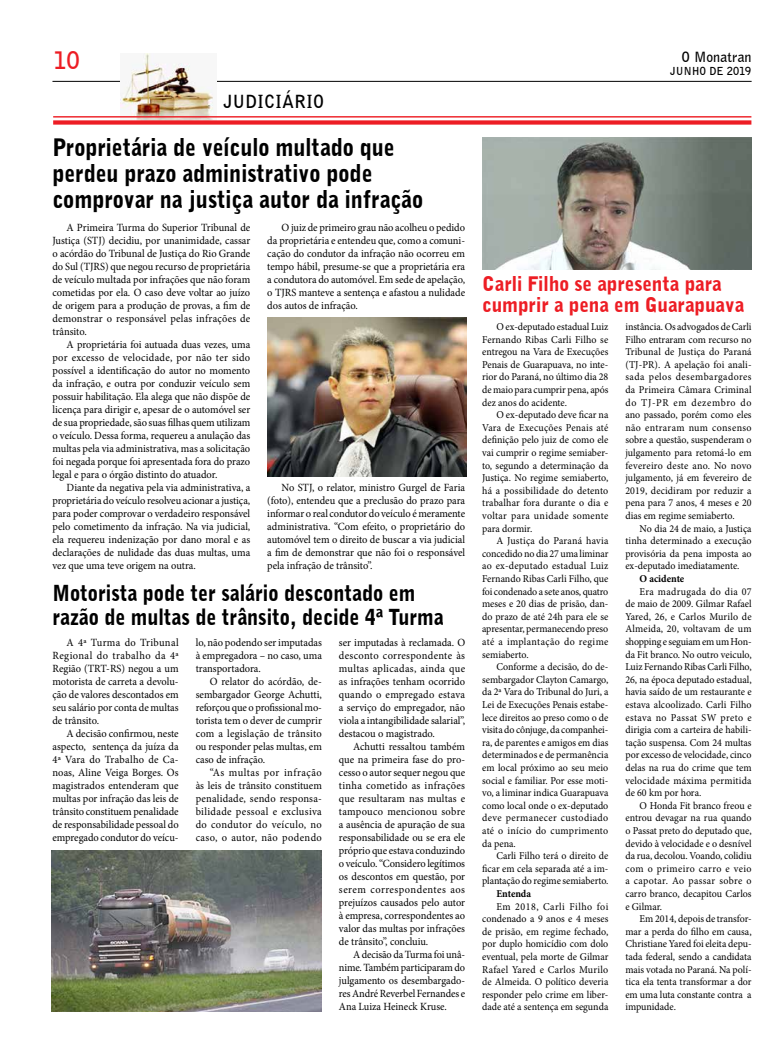
<style>
.page{position:relative;width:780px;height:1063px;background:#fff}
.page>*{position:absolute;margin:0;border:0;box-sizing:border-box;transform-origin:0 0}
.t1{font:900 24px/26px "Bell Gothic BT";color:#000;scale:.9 1}
.t2{font:700 24px "Bell Gothic BT";color:#ed1d24}
.t3{font:900 22px/24px "Bell Gothic BT";color:#000;scale:.9 1}
.t4{font:900 20px/21px "Bell Gothic BT";color:#ed1d24;scale:.95 1}
.t5{font:700 18px "Bell Gothic BT";color:#000}
.t6{font:700 14px "Bell Gothic BT";color:#000}
.t7{font:11px/13px "Minion Pro";color:#000;text-align:justify;scale:.95 1}
.t8{font:11px/13px "Minion Pro";color:#000;text-align:justify;scale:.94 1}
.t9{font:700 11px "Bell Gothic BT";color:#000}
.t10{font:10.5px/12.6px "Minion Pro";color:#000;text-align:justify;scale:.95 1}
.t11{font:700 10.5px "Minion Pro";letter-spacing:-.005em;color:#000;scale:.95 1}
</style>
<div class="page">
<hr style="left:52px;top:81px;width:699px;height:1px;background:#000">
<img style="left:120px;top:54px;width:97px;height:66px">
<hr style="left:53px;top:116px;width:698px;height:2px;background:#ed1d24">
<div style="left:53px;top:120px;width:698px;height:5px;background:#ed1d24"></div>
<img style="left:482px;top:137px;width:269px;height:133px">
<img style="left:267px;top:317px;width:199px;height:160px">
<img style="left:52px;top:850px;width:270px;height:162px">
<h1 class="t2" style="left:53px;top:45px;width:28px">10</h1>
<p class="t6" style="left:681px;top:47px;width:71px">O Monatran</p>
<p class="t9" style="left:670px;top:64px;width:83px">JUNHO DE 2019</p>
<h3 class="t5" style="left:223px;top:89px;width:102px">JUDICIÁRIO</h3>
<h1 class="t1" style="left:52px;top:134px;width:413px">Proprietária de veículo multado que perdeu prazo administrativo pode comprovar na justiça autor da infração</h1>
<p class="t7" style="left:52px;top:221px;width:210px;text-indent:14px">A Primeira Turma do Superior Tribunal de Justiça (STJ) decidiu, por unanimidade, cassar o acórdão do Tribunal de Justiça do Rio Grande do Sul (TJRS) que negou recurso de proprietária de veículo multada por infrações que não foram cometidas por ela. O caso deve voltar ao juízo de origem para a produção de provas, a fim de demonstrar o responsável pelas infrações de trânsito.</p>
<p class="t7" style="left:52px;top:338px;width:210px;text-indent:14px">A proprietária foi autuada duas vezes, uma por excesso de velocidade, por não ter sido possível a identificação do autor no momento da infração, e outra por conduzir veículo sem possuir habilitação. Ela alega que não dispõe de licença para dirigir e, apesar de o automóvel ser de sua propriedade, são suas filhas quem utilizam o veículo. Dessa forma, requereu a anulação das multas pela via administrativa, mas a solicitação foi negada porque foi apresentada fora do prazo legal e para o órgão distinto do atuador.</p>
<p class="t7" style="left:52px;top:481px;width:210px;text-indent:14px">Diante da negativa pela via administrativa, a proprietária do veículo resolveu acionar a justiça, para poder comprovar o verdadeiro responsável pelo cometimento da infração. Na via judicial, ela requereu indenização por dano moral e as declarações de nulidade das duas multas, uma vez que uma teve origem na outra.</p>
<p class="t7" style="left:267px;top:221px;width:210px;text-indent:14px">O juiz de primeiro grau não acolheu o pedido da proprietária e entendeu que, como a comuni&shy;cação do condutor da infração não ocorreu em tempo hábil, presume-se que a proprietária era a condutora do automóvel. Em sede de apelação, o TJRS manteve a sentença e afastou a nulidade dos autos de infração.</p>
<p class="t7" style="left:267px;top:481px;width:210px;text-indent:14px">No STJ, o relator, ministro Gurgel de Faria (foto), entendeu que a preclusão do prazo para informar o real condutor do veículo é meramente administrativa. “Com efeito, o proprietário do automóvel tem o direito de buscar a via judicial a fim de demonstrar que não foi o responsável pela infração de trânsito”.</p>
<h2 class="t3" style="left:52px;top:581px;width:436px">Motorista pode ter salário descontado em razão de multas de trânsito, decide 4ª Turma</h2>
<p class="t7" style="left:52px;top:636px;width:134px;text-indent:14px">A 4ª Turma do Tribunal Regional do trabalho da 4ª Região (TRT-RS) negou a um motorista de carreta a devolu&shy;ção de valores descontados em seu salário por conta de multas de trânsito.</p>
<p class="t7" style="left:52px;top:727px;width:134px;text-indent:14px">A decisão confirmou, neste aspecto, sentença da juíza da 4ª Vara do Trabalho de Ca&shy;noas, Aline Veiga Borges. Os magistrados entenderam que multas por infração das leis de trânsito constituem penalidade de responsabilidade pessoal do empregado condutor do veícu-</p>
<p class="t7" style="left:196px;top:636px;width:134px">lo, não podendo ser imputadas à empregadora – no caso, uma transportadora.</p>
<p class="t7" style="left:196px;top:675px;width:134px;text-indent:14px">O relator do acórdão, de&shy;sembargador George Achutti, reforçou que o profissional mo&shy;torista tem o dever de cumprir com a legislação de trânsito ou responder pelas multas, em caso de infração.</p>
<p class="t7" style="left:196px;top:766px;width:134px;text-indent:14px">“As multas por infração às leis de trânsito constituem penalidade, sendo responsa&shy;bilidade pessoal e exclusiva do condutor do veículo, no caso, o autor, não podendo</p>
<p class="t7" style="left:339px;top:636px;width:134px">ser imputadas à reclamada. O desconto correspondente às multas aplicadas, ainda que as infrações tenham ocorrido quando o empregado estava a serviço do empregador, não viola a intangibilidade salarial”, destacou o magistrado.</p>
<p class="t7" style="left:339px;top:740px;width:134px;text-indent:14px">Achutti ressaltou também que na primeira fase do pro&shy;cesso o autor sequer negou que tinha cometido as infrações que resultaram nas multas e tampouco mencionou sobre a ausência de apuração de sua responsabilidade ou se era ele próprio que estava conduzindo o veículo. “Considero legítimos os descontos em questão, por serem correspondentes aos prejuízos causados pelo autor à empresa, correspondentes ao valor das multas por infrações de trânsito”, concluiu.</p>
<p class="t8" style="left:339px;top:948px;width:136px;text-indent:14px">A decisão da Turma foi unâ&shy;nime. Também participaram do julgamento os desembargado&shy;res André Reverbel Fernandes e Ana Luiza Heineck Kruse.</p>
<h3 class="t4" style="left:482px;top:273px;width:277px">Carli Filho se apresenta para cumprir a pena em G uarapuava</h3>
<p class="t10" style="left:482px;top:320px;width:134px;text-indent:14px">O ex-deputado estadual Luiz Fernando Ribas Carli Filho se entregou na Vara de Execuções Penais de Guarapuava, no inte&shy;rior do Paraná, no último dia 28 de maio para cumprir pena, após dez anos do acidente.</p>
<p class="t10" style="left:482px;top:409px;width:134px;text-indent:14px">O ex-deputado deve ficar na Vara de Execuções Penais até definição pelo juiz de como ele vai cumprir o regime semiaber&shy;to, segundo a determinação da Justiça. No regime semiaberto, há a possibilidade do detento trabalhar fora durante o dia e voltar para unidade somente para dormir.</p>
<p class="t10" style="left:482px;top:535px;width:134px;text-indent:14px">A Justiça do Paraná havia concedido no dia 27 uma liminar ao ex-deputado estadual Luiz Fernando Ribas Carli Filho, que foi condenado a sete anos, quatro meses e 20 dias de prisão, dan&shy;do prazo de até 24h para ele se apresentar, permanecendo preso até a implantação do regime semiaberto.</p>
<p class="t10" style="left:482px;top:661px;width:134px;text-indent:14px">Conforme a decisão, do de&shy;sembargador Clayton Camargo, da 2ª Vara do Tribunal do Juri, a Lei de Execuções Penais estabe&shy;lece direitos ao preso como o de visita do cônjuge, da companhei&shy;ra, de parentes e amigos em dias determinados e de permanência em local próximo ao seu meio social e familiar. Por esse moti&shy;vo, a liminar indica Guarapuava como local onde o ex-deputado deve permanecer custodiado até o início do cumprimento da pena.</p>
<p class="t10" style="left:482px;top:850px;width:134px;text-indent:14px">Carli Filho terá o direito de ficar em cela separada até a im&shy;plantação do regime semiaberto.</p>
<p class="t11" style="left:496px;top:886px;width:38px">Entenda</p>
<p class="t10" style="left:482px;top:900px;width:134px;text-indent:14px">Em 2018, Carli Filho foi condenado a 9 anos e 4 meses de prisão, em regime fechado, por duplo homicídio com dolo eventual, pela morte de Gilmar Rafael Yared e Carlos Murilo de Almeida. O político deveria responder pelo crime em liber&shy;dade até a sentença em segunda</p>
<p class="t10" style="left:625px;top:320px;width:134px">instância. Os advogados de Carli Filho entraram com recurso no Tribunal de Justiça do Paraná (TJ-PR). A apelação foi anali&shy;sada pelos desembargadores da Primeira Câmara Criminal do TJ-PR em dezembro do ano passado, porém como eles não entraram num consenso sobre a questão, suspenderam o julgamento para retomá-lo em fevereiro deste ano. No novo julgamento, já em fevereiro de 2019, decidiram por reduzir a pena para 7 anos, 4 meses e 20 dias em regime semiaberto.</p>
<p class="t10" style="left:625px;top:522px;width:134px;text-indent:14px">No dia 24 de maio, a Justiça tinha determinado a execução provisória da pena imposta ao ex-deputado imediatamente.</p>
<p class="t11" style="left:639px;top:571px;width:49px">O acidente</p>
<p class="t10" style="left:625px;top:585px;width:134px;text-indent:14px">Era madrugada do dia 07 de maio de 2009. Gilmar Rafael Yared, 26, e Carlos Murilo de Almeida, 20, voltavam de um shopping e seguiam em um Hon&shy;da Fit branco. No outro veiculo, Luiz Fernando Ribas Carli Filho, 26, na época deputado estadual, havia saído de um restaurante e estava alcoolizado. Carli Filho estava no Passat SW preto e dirigia com a carteira de habili&shy;tação suspensa. Com 24 multas por excesso de velocidade, cinco delas na rua do crime que tem velocidade máxima permitida de 60 km por hora.</p>
<p class="t10" style="left:625px;top:799px;width:134px;text-indent:14px">O Honda Fit branco freou e entrou devagar na rua quando o Passat preto do deputado que, devido à velocidade e o desnível da rua, decolou. Voando, colidiu com o primeiro carro e veio a capotar. Ao passar sobre o carro branco, decapitou Carlos e Gilmar.</p>
<p class="t10" style="left:625px;top:913px;width:134px;text-indent:14px">Em 2014, depois de transfor&shy;mar a perda do filho em causa, Christiane Yared foi eleita depu&shy;tada federal, sendo a candidata mais votada no Paraná. Na polí&shy;tica ela tenta transformar a dor em uma luta constante contra a impunidade.</p>
</div>
